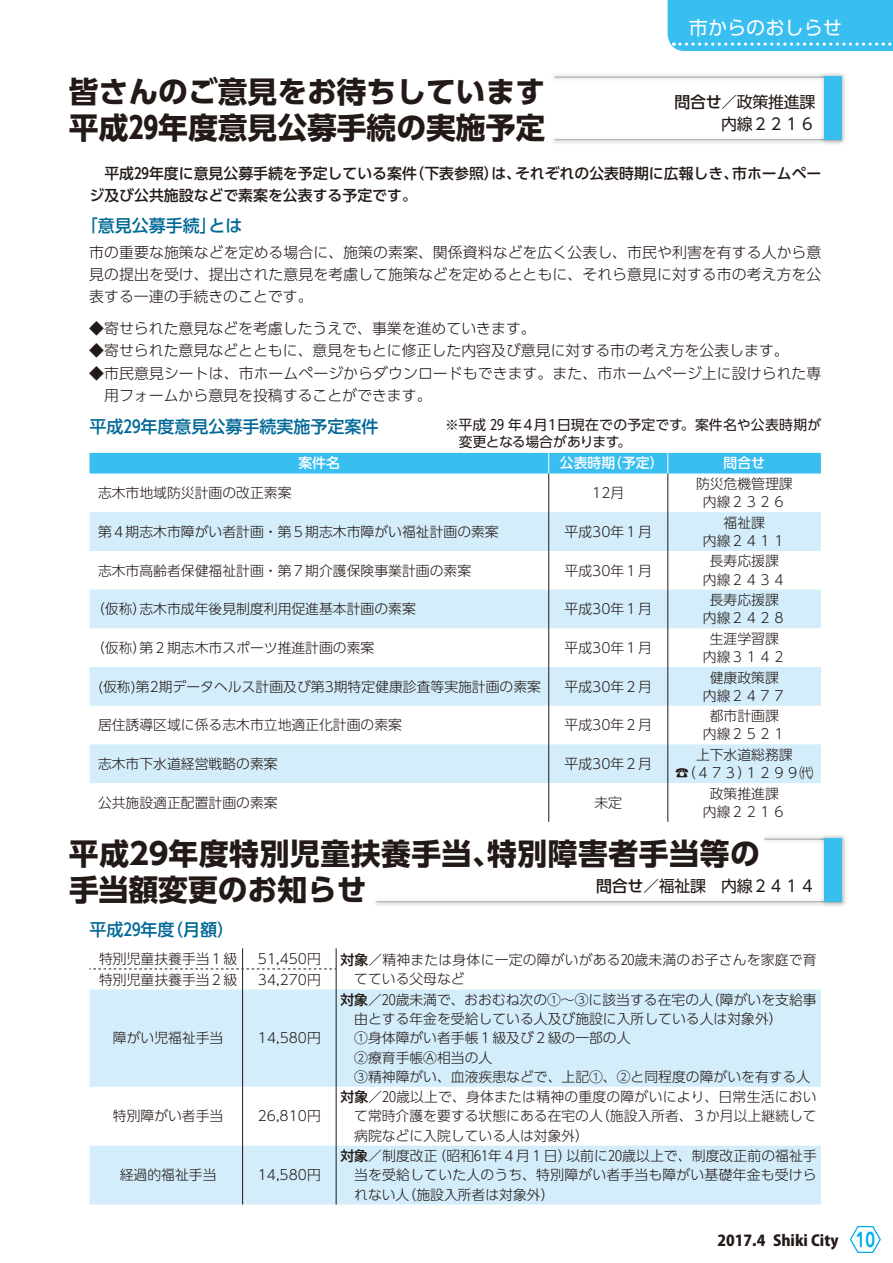
<style>
.page{position:relative;width:893px;height:1263px;background:#fff}
.page>*{position:absolute;margin:0;border:0;box-sizing:border-box;transform-origin:0 0}
.t1{font:29.7px/36.2px "UD Shin Go Pro Bold 90 pv RKSJ H";letter-spacing:.02em;color:#231916}
.t2{font:29.7px/36.2px "UD Shin Go Pro Bold 90 pv RKSJ H";color:#231916}
.t3{font:19.2px "UD Shin Go Pro Regular 90 pv RKSJ H";color:#fff}
.t4{font:16.95px "UD Shin Go Pro Medium 90 pv RKSJ H";color:#006896}
.t5{font:15.9px/21.6px "UD Shin Go Pro Regular 90 pv RKSJ H";letter-spacing:-.02em;color:#231916;text-align:right}
.t6{font:15px "Koz Go Pro Heavy 90 pv RKSJ H";color:#231916}
.t7{font:14.85px/22.4px "UD Shin Go Pro Light 90 pv RKSJ H";color:#231916;text-align:justify}
.t8{font:14.85px/22.4px "UD Shin Go Pro Medium 90 pv RKSJ H";color:#231916}
.t9{font:13.8px/18.1px "UD Shin Go Pro Light 90 pv RKSJ H";color:#231916;text-align:center}
.t10{font:13.8px/17px "UD Shin Go Pro Regular 90 pv RKSJ H";letter-spacing:.005em;color:#231916}
.t11{font:13.8px "UD Shin Go Pro Medium 90 pv RKSJ H";color:#fff}
.s1{font-family:"UD Shin Go Pro Medium 90 pv RKSJ H"}
.s2{font-family:"Jun 501 Pro Bold 90 pv RKSJ H";font-size:19.2px;color:#00afec}
</style>
<div class="page">
<svg style="left:849px;top:1225px;width:32px;height:28px"></svg>
<div style="left:668px;top:0;width:225px;height:51px;background:#39bef0"></div>
<svg style="left:555px;top:77px;width:265px;height:63px"></svg>
<img style="left:820px;top:72px;width:26px;height:73px">
<img style="left:820px;top:77px;width:5px;height:63px">
<div style="left:825px;top:77px;width:17px;height:63px;background:#39bef0"></div>
<svg style="left:376px;top:838px;width:444px;height:64px"></svg>
<img style="left:820px;top:834px;width:27px;height:73px">
<img style="left:820px;top:838px;width:5px;height:64px">
<div style="left:825px;top:838px;width:17px;height:64px;background:#39bef0"></div>
<svg style="left:90px;top:512px;width:731px;height:271px;fill:#d3edfb"></svg>
<div style="left:90px;top:453px;width:731px;height:20px;background:#39bef0"></div>
<hr style="left:548px;top:473px;width:1px;height:39px;background:#231916">
<hr style="left:667px;top:473px;width:1px;height:39px;background:#231916">
<hr style="left:548px;top:512px;width:1px;height:39px;background:#231916">
<hr style="left:667px;top:512px;width:1px;height:39px;background:#231916">
<hr style="left:548px;top:551px;width:1px;height:39px;background:#231916">
<hr style="left:667px;top:551px;width:1px;height:39px;background:#231916">
<hr style="left:548px;top:590px;width:1px;height:38px;background:#231916">
<hr style="left:667px;top:590px;width:1px;height:38px;background:#231916">
<hr style="left:548px;top:628px;width:1px;height:39px;background:#231916">
<hr style="left:667px;top:628px;width:1px;height:39px;background:#231916">
<hr style="left:548px;top:667px;width:1px;height:39px;background:#231916">
<hr style="left:667px;top:667px;width:1px;height:39px;background:#231916">
<hr style="left:548px;top:706px;width:1px;height:38px;background:#231916">
<hr style="left:667px;top:706px;width:1px;height:38px;background:#231916">
<hr style="left:548px;top:744px;width:1px;height:39px;background:#231916">
<hr style="left:667px;top:744px;width:1px;height:39px;background:#231916">
<hr style="left:548px;top:783px;width:1px;height:39px;background:#231916">
<hr style="left:667px;top:783px;width:1px;height:39px;background:#231916">
<svg style="left:90px;top:989px;width:731px;height:215px;fill:#d3edfb"></svg>
<hr style="left:242px;top:989px;width:1px;height:98px;background:#231916">
<hr style="left:336px;top:989px;width:1px;height:98px;background:#231916">
<hr style="left:242px;top:1087px;width:1px;height:58px;background:#231916">
<hr style="left:336px;top:1087px;width:1px;height:58px;background:#231916">
<hr style="left:242px;top:1145px;width:1px;height:59px;background:#231916">
<hr style="left:336px;top:1145px;width:1px;height:59px;background:#231916">
<svg style="left:90px;top:948px;width:247px;height:41px"></svg>
<p class="t2" style="left:69px;top:73px;width:478px">皆さんのご意見をお待ちしています平成29年度意見公募手続の実施予定</p>
<p class="t3" style="left:689px;top:12px;width:155px">市からのおしらせ</p>
<p class="t5" style="left:674px;top:91px;width:142px"><span class="s1">問合せ</span>／政策推進課　内線２２１６</p>
<p class="t8" style="left:89px;top:162px;width:733px">　平成29年度に意見公募手続を予定している案件（下表参照）は、それぞれの公表時期に広報しき、市ホームページ及び公共施設などで素案を公表する予定です。</p>
<p class="t4" style="left:81px;top:212px;width:163px">「意見公募手続」とは</p>
<p class="t7" style="left:89px;top:240px;width:734px">市の重要な施策などを定める場合に、施策の素案、関係資料などを広く公表し、市民や利害を有する人から意見の提出を受け、提出された意見を考慮して施策などを定めるとともに、それら意見に対する市の考え方を公表する一連の手続きのことです。</p>
<p class="t7" style="left:89px;top:317px;width:448px">◆寄せられた意見などを考慮したうえで、事業を進めていきます。</p>
<p class="t7" style="left:89px;top:339px;width:701px">◆寄せられた意見などとともに、意見をもとに修正した内容及び意見に対する市の考え方を公表します。</p>
<p class="t7" style="left:104px;top:361px;width:719px;text-indent:-15px">◆市民意見シートは、市ホームページからダウンロードもできます。また、市ホームページ上に設けられた専用フォームから意見を投稿することができます。</p>
<p class="t4" style="left:90px;top:413px;width:291px">平成29年度意見公募手続実施予定案件</p>
<p class="t10" style="left:459px;top:416px;width:364px;text-indent:-14px">※平成 29 年４月１日現在での予定です。案件名や公表時期が変更となる場合があります。</p>
<p class="t11" style="left:298px;top:452px;width:43px">案件名</p>
<p class="t11" style="left:560px;top:452px;width:105px">公表時期（予定）</p>
<p class="t11" style="left:724px;top:452px;width:43px">問合せ</p>
<p class="t9" style="left:98px;top:483px;width:195px">志木市地域防災計画の改正素案</p>
<p class="t9" style="left:592px;top:483px;width:34px">12月</p>
<p class="t9" style="left:696px;top:474px;width:98px">防災危機管理課内線２３２６</p>
<p class="t9" style="left:98px;top:522px;width:402px">第４期志木市障がい者計画・第５期志木市障がい福祉計画の素案</p>
<p class="t9" style="left:565px;top:522px;width:89px">平成30年１月</p>
<p class="t9" style="left:703px;top:513px;width:84px">福祉課<br>内線２４１１</p>
<p class="t9" style="left:98px;top:561px;width:375px">志木市高齢者保健福祉計画・第７期介護保険事業計画の素案</p>
<p class="t9" style="left:565px;top:561px;width:89px">平成30年１月</p>
<p class="t9" style="left:703px;top:552px;width:84px">長寿応援課内線２４３４</p>
<p class="t9" style="left:91px;top:599px;width:326px">（仮称）志木市成年後見制度利用促進基本計画の素案</p>
<p class="t9" style="left:565px;top:599px;width:89px">平成30年１月</p>
<p class="t9" style="left:703px;top:590px;width:84px">長寿応援課内線２４２８</p>
<p class="t9" style="left:91px;top:638px;width:285px">（仮称）第２期志木市スポーツ推進計画の素案</p>
<p class="t9" style="left:565px;top:638px;width:89px">平成30年１月</p>
<p class="t9" style="left:703px;top:629px;width:84px">生涯学習課内線３１４２</p>
<p class="t9" style="left:98px;top:677px;width:445px">(仮称)第2期データヘルス計画及び第3期特定健康診査等実施計画の素案</p>
<p class="t9" style="left:565px;top:677px;width:89px">平成30年２月</p>
<p class="t9" style="left:703px;top:668px;width:84px">健康政策課内線２４７７</p>
<p class="t9" style="left:98px;top:715px;width:306px">居住誘導区域に係る志木市立地適正化計画の素案</p>
<p class="t9" style="left:565px;top:715px;width:89px">平成30年２月</p>
<p class="t9" style="left:703px;top:706px;width:84px">都市計画課内線２５２１</p>
<p class="t9" style="left:98px;top:754px;width:181px">志木市下水道経営戦略の素案</p>
<p class="t9" style="left:565px;top:754px;width:89px">平成30年２月</p>
<p class="t9" style="left:675px;top:745px;width:140px">上下水道総務課<br>☎（４７３）１２９９㈹</p>
<p class="t9" style="left:98px;top:793px;width:181px">公共施設適正配置計画の素案</p>
<p class="t9" style="left:594px;top:793px;width:29px">未定</p>
<p class="t9" style="left:703px;top:784px;width:84px">政策推進課内線２２１６</p>
<p class="t1" style="left:69px;top:835px;width:692px">平成29年度特別児童扶養手当、特別障害者手当等の手当額変更のお知らせ</p>
<p class="t5" style="left:596px;top:875px;width:221px"><span class="s1">問合せ</span>／福祉課　内線２４１４</p>
<p class="t4" style="left:90px;top:915px;width:146px">平成29年度（月額）</p>
<p class="t9" style="left:99px;top:949px;width:140px">特別児童扶養手当１級</p>
<p class="t9" style="left:258px;top:949px;width:64px">51,450円</p>
<p class="t9" style="left:340px;top:950px;width:478px"><span class="s1">対象</span>／精神または身体に一定の障がいがある20歳未満のお子さんを家庭で育</p>
<p class="t9" style="left:99px;top:970px;width:140px">特別児童扶養手当２級</p>
<p class="t9" style="left:258px;top:970px;width:64px">34,270円</p>
<p class="t9" style="left:354px;top:969px;width:112px">てている父母など</p>
<p class="t9" style="left:113px;top:1028px;width:112px">障がい児福祉手当</p>
<p class="t9" style="left:258px;top:1028px;width:64px">14,580円</p>
<p class="t9" style="left:113px;top:1107px;width:112px">特別障がい者手当</p>
<p class="t9" style="left:258px;top:1107px;width:64px">26,810円</p>
<p class="t9" style="left:120px;top:1165px;width:98px">経過的福祉手当</p>
<p class="t9" style="left:258px;top:1165px;width:64px">14,580円</p>
<p class="t9" style="left:340px;top:990px;width:478px"><span class="s1">対象</span>／20歳未満で、おおむね次の①～③に該当する在宅の人（障がいを支給事</p>
<p class="t9" style="left:354px;top:1009px;width:430px">由とする年金を受給している人及び施設に入所している人は対象外）</p>
<p class="t9" style="left:340px;top:1028px;width:292px">　①身体障がい者手帳１級及び２級の一部の人</p>
<p class="t9" style="left:340px;top:1048px;width:154px">　②療育手帳Ⓐ相当の人</p>
<p class="t9" style="left:340px;top:1067px;width:471px">　③精神障がい、血液疾患などで、上記①、②と同程度の障がいを有する人</p>
<p class="t9" style="left:354px;top:1087px;width:464px;line-height:19.2px;text-align:justify;text-indent:-14px"><span class="s1">対象</span>／20歳以上で、身体または精神の重度の障がいにより、日常生活において常時介護を要する状態にある在宅の人（施設入所者、３か月以上継続して病院などに入院している人は対象外）</p>
<p class="t9" style="left:354px;top:1146px;width:464px;line-height:19.2px;text-align:justify;text-indent:-14px"><span class="s1">対象</span>／制度改正（昭和61年４月１日）以前に20歳以上で、制度改正前の福祉手当を受給していた人のうち、特別障がい者手当も障がい基礎年金も受けられない人（施設入所者は対象外）</p>
<p class="t6" style="left:717px;top:1231px;width:159px">2017.4 Shiki City <span class="s2">10</span></p>
</div>
